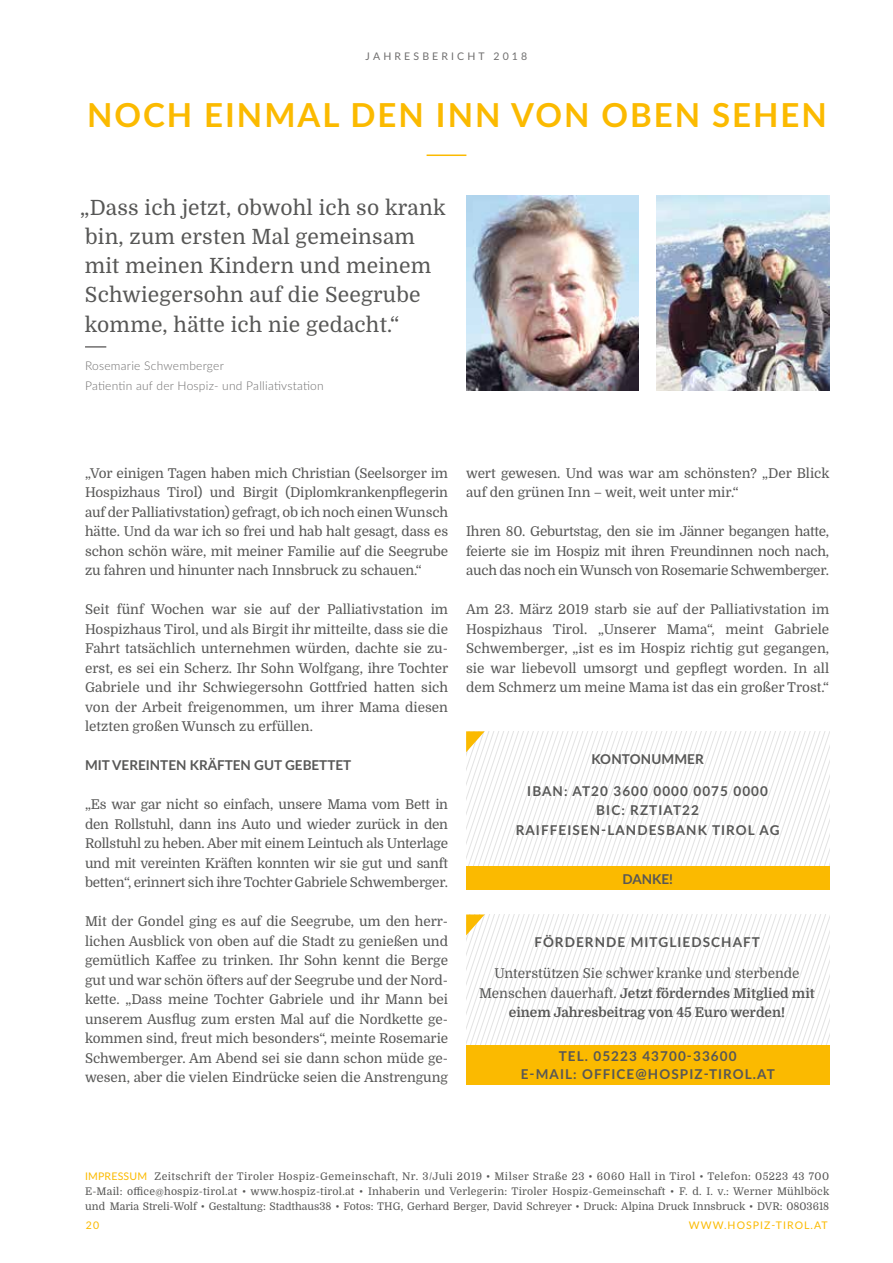
<style>
.page{position:relative;width:893px;height:1263px;background:#fff}
.page>*{position:absolute;margin:0;border:0;box-sizing:border-box;transform-origin:0 0}
.t1{font:700 33px "Lato";letter-spacing:.06em;color:#fbba00}
.t2{font:21px/29.2px "Domine";letter-spacing:.01em;color:#575756}
.t3{font:13.5px/19.5px "Domine";letter-spacing:-.005em;color:#575756;text-align:justify}
.t4{font:700 13.5px/19.5px "Lato";letter-spacing:.08em;color:#575756;text-align:center}
.t5{font:700 13.5px/19.5px "Domine";color:#575756;text-align:center}
.t6{font:700 13.5px "Lato";color:#575756}
.t7{font:700 13.5px "Lato";letter-spacing:.01em;color:#575756}
.t8{font:300 12px/19.5px "Lato";letter-spacing:.02em;color:#706f6f}
.t9{font:10.5px/15px "Domine";color:#575756;text-align:justify}
.t10{font:10.5px "Lato";letter-spacing:.1em;color:#fbba00}
.t11{font:10.5px "Lato";letter-spacing:.3em;color:#706f6f}
.s1{font-weight:400}
.s2{font-family:"Lato";color:#fbba00}
</style>
<div class="page">
<img style="left:466px;top:195px;width:173px;height:195px">
<hr style="left:427px;top:155px;width:39px;height:1px;background:#fbba00">
<img style="left:657px;top:195px;width:172px;height:195px">
<div style="left:466px;top:867px;width:363px;height:23px;background:#fbba00"></div>
<svg style="left:466px;top:731px;width:363px;height:136px"></svg>
<div style="left:466px;top:1045px;width:363px;height:39px;background:#fbba00"></div>
<svg style="left:466px;top:914px;width:363px;height:131px"></svg>
<hr style="left:85px;top:346px;width:21px;height:2px;background:#706f6f">
<p class="t11" style="left:366px;top:49px;width:163px">JAHRESBERICHT 2018</p>
<h1 class="t1" style="left:87px;top:90px;width:741px">NOCH EINMAL DEN INN VON OBEN SEHEN</h1>
<h2 class="t2" style="left:80px;top:193px;width:367px">„Dass ich jetzt, obwohl ich so krank bin, zum ersten Mal gemeinsam mit meinen Kindern und meinem<br>Schwiegersohn auf die Seegrube komme, hätte ich nie gedacht.“</h2>
<p class="t8" style="left:85px;top:356px;width:240px">Rosemarie Schwemberger<br>Patientin auf der Hospiz- und Palliativstation</p>
<p class="t3" style="left:85px;top:464px;width:365px">„Vor einigen Tagen haben mich Christian (Seelsorger im Hospizhaus Tirol) und Birgit (Diplomkrankenpflegerin auf der Palliativstation) gefragt, ob ich noch einen Wunsch hätte. Und da war ich so frei und hab halt gesagt, dass es schon schön wäre, mit meiner Familie auf die Seegrube zu fahren und hinunter nach Innsbruck zu schauen.“</p>
<p class="t3" style="left:85px;top:600px;width:365px">Seit fünf Wochen war sie auf der Palliativstation im Hospizhaus Tirol, und als Birgit ihr mitteilte, dass sie die Fahrt tatsächlich unternehmen würden, dachte sie zu&shy;erst, es sei ein Scherz. Ihr Sohn Wolfgang, ihre Tochter Gabriele und ihr Schwiegersohn Gottfried hatten sich von der Arbeit freigenommen, um ihrer Mama diesen letzten großen Wunsch zu erfüllen.</p>
<p class="t6" style="left:85px;top:755px;width:268px">MIT VEREINTEN KRÄFTEN GUT GEBETTET</p>
<p class="t3" style="left:85px;top:795px;width:365px">„Es war gar nicht so einfach, unsere Mama vom Bett in den Rollstuhl, dann ins Auto und wieder zurück in den Rollstuhl zu heben. Aber mit einem Leintuch als Unterlage und mit vereinten Kräften konnten wir sie gut und sanft betten“, erinnert sich ihre Tochter Gabriele Schwemberger.</p>
<p class="t3" style="left:85px;top:912px;width:365px">Mit der Gondel ging es auf die Seegrube, um den herr&shy;lichen Ausblick von oben auf die Stadt zu genießen und gemütlich Kaffee zu trinken. Ihr Sohn kennt die Berge gut und war schön öfters auf der Seegrube und der Nord&shy;kette. „Dass meine Tochter Gabriele und ihr Mann bei unserem Ausflug zum ersten Mal auf die Nordkette ge&shy;kommen sind, freut mich besonders“, meinte Rosemarie Schwemberger. Am Abend sei sie dann schon müde ge&shy;wesen, aber die vielen Eindrücke seien die Anstrengung</p>
<p class="t3" style="left:466px;top:463px;width:365px">wert gewesen. Und was war am schönsten? „Der Blick auf den grünen Inn – weit, weit unter mir.“</p>
<p class="t3" style="left:466px;top:522px;width:365px">Ihren 80. Geburtstag, den sie im Jänner begangen hatte, feierte sie im Hospiz mit ihren Freundinnen noch nach, auch das noch ein Wunsch von Rosemarie Schwemberger.</p>
<p class="t3" style="left:466px;top:600px;width:365px">Am 23. März 2019 starb sie auf der Palliativstation im Hospizhaus Tirol. „Unserer Mama“, meint Gabriele Schwemberger, „ist es im Hospiz richtig gut gegangen, sie war liebevoll umsorgt und gepflegt worden. In all dem Schmerz um meine Mama ist das ein großer Trost.“</p>
<p class="t7" style="left:591px;top:749px;width:114px">KONTONUMMER</p>
<p class="t4" style="left:516px;top:780px;width:265px">IBAN: AT20 3600 0000 0075 0000<br>BIC: RZTIAT22<br>RAIFFEISEN-LANDESBANK TIROL AG</p>
<p class="t4" style="left:622px;top:869px;width:52px">DANKE!</p>
<p class="t4" style="left:534px;top:932px;width:227px">FÖRDERNDE MITGLIEDSCHAFT</p>
<p class="t5" style="left:479px;top:964px;width:337px"><span class="s1">Unterstützen Sie schwer kranke und sterbende<br>Menschen dauerhaft.</span> Jetzt förderndes Mitglied mit einem Jahresbeitrag von 45 Euro werden!</p>
<p class="t4" style="left:521px;top:1047px;width:256px;line-height:18px">TEL. 05223 43700-33600<br>E-MAIL: OFFICE@HOSPIZ-TIROL.AT</p>
<p class="t9" style="left:85px;top:1169px;width:746px"><span class="s2">IMPRESSUM</span> Zeitschrift der Tiroler Hospiz-Gemeinschaft, Nr. 3/Juli 2019 • Milser Straße 23 • 6060 Hall in Tirol • Telefon: 05223 43 700<br>E-Mail: office@hospiz-tirol.at • www.hospiz-tirol.at • Inhaberin und Verlegerin: Tiroler Hospiz-Gemeinschaft • F. d. I. v.: Werner Mühlböck und Maria Streli-Wolf • Gestaltung: Stadthaus38 • Fotos: THG, Gerhard Berger, David Schreyer • Druck: Alpina Druck Innsbruck • DVR: 0803618</p>
<p class="t10" style="left:86px;top:1217px;width:15px">20</p>
<p class="t10" style="left:689px;top:1217px;width:140px">WWW.HOSPIZ-TIROL.AT</p>
</div>
